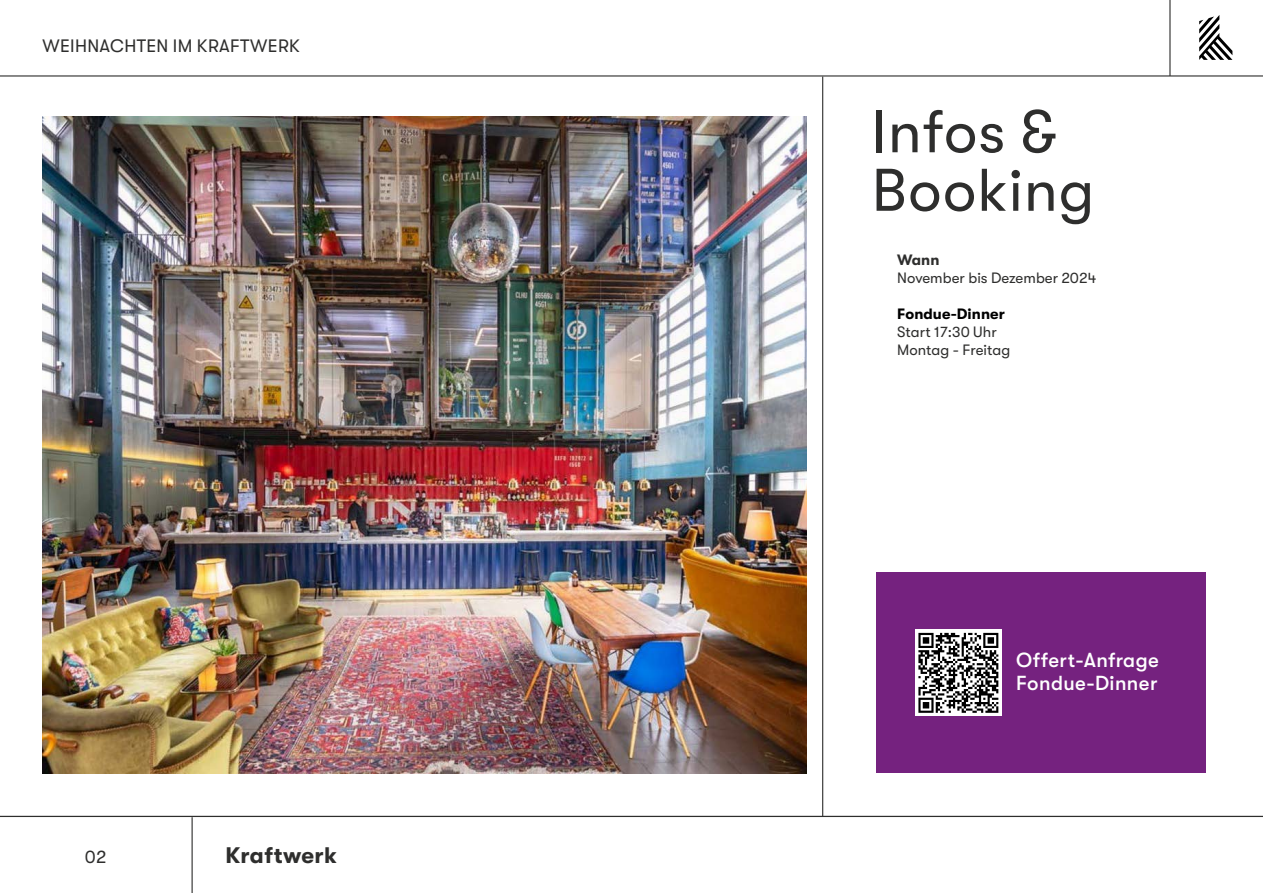
<style>
.page{position:relative;width:1263px;height:893px;background:#fff}
.page>*{position:absolute;margin:0;border:0;box-sizing:border-box;transform-origin:0 0}
.t1{font:60px/58.5px "GT Walsheim";letter-spacing:.02em;color:#2e2e2d}
.t2{font:700 22.5px "GT Walsheim";letter-spacing:.02em;color:#2e2e2d}
.t3{font:500 20.25px/22.8px "GT Walsheim";letter-spacing:.02em;color:#fff}
.t4{font:18px "GT Walsheim";letter-spacing:.02em;color:#2e2e2d}
.t5{font:15px/18px "GT Walsheim";letter-spacing:.005em;color:#2e2e2d}
.t6{font:700 15px "GT Walsheim";letter-spacing:.005em;color:#000}
.t7{font:700 15px "GT Walsheim";color:#2e2e2d}
</style>
<div class="page">
<hr style="left:0;top:75px;width:1263px;height:2px;background:#2e2e2d">
<hr style="left:1169px;top:0;width:1px;height:76px;background:#2e2e2d">
<hr style="left:0;top:816px;width:822px;height:1px;background:#2e2e2d">
<hr style="left:822px;top:816px;width:441px;height:1px;background:#2e2e2d">
<hr style="left:822px;top:77px;width:1px;height:740px;background:#2e2e2d">
<img style="left:43px;top:117px;width:763px;height:657px">
<svg style="left:1199px;top:15px;width:33px;height:45px"></svg>
<div style="left:876px;top:572px;width:330px;height:201px;background:#75227f"></div>
<div style="left:915px;top:629px;width:87px;height:87px;background:#fff"></div>
<svg style="left:918px;top:632px;width:81px;height:81px"></svg>
<svg style="left:918px;top:633px;width:80px;height:80px"></svg>
<hr style="left:192px;top:817px;width:1px;height:76px;background:#2e2e2d">
<p class="t4" style="left:43px;top:36px;width:259px">WEIHNACHTEN IM KRAFTWERK</p>
<p class="t4" style="left:85px;top:847px;width:23px">02</p>
<h2 class="t2" style="left:225px;top:843px;width:113px">Kraftwerk</h2>
<h1 class="t1" style="left:872px;top:103px;width:224px">Infos &amp;<br>Booking</h1>
<p class="t7" style="left:897px;top:251px;width:44px">Wann</p>
<p class="t5" style="left:897px;top:269px;width:201px">November bis Dezember 2024</p>
<p class="t6" style="left:897px;top:305px;width:109px">Fondue-Dinner</p>
<p class="t5" style="left:897px;top:323px;width:115px">Start 17:30 Uhr<br>Montag - Freitag</p>
<h3 class="t3" style="left:1016px;top:649px;width:144px">Offert-Anfrage<br>Fondue-Dinner</h3>
</div>
